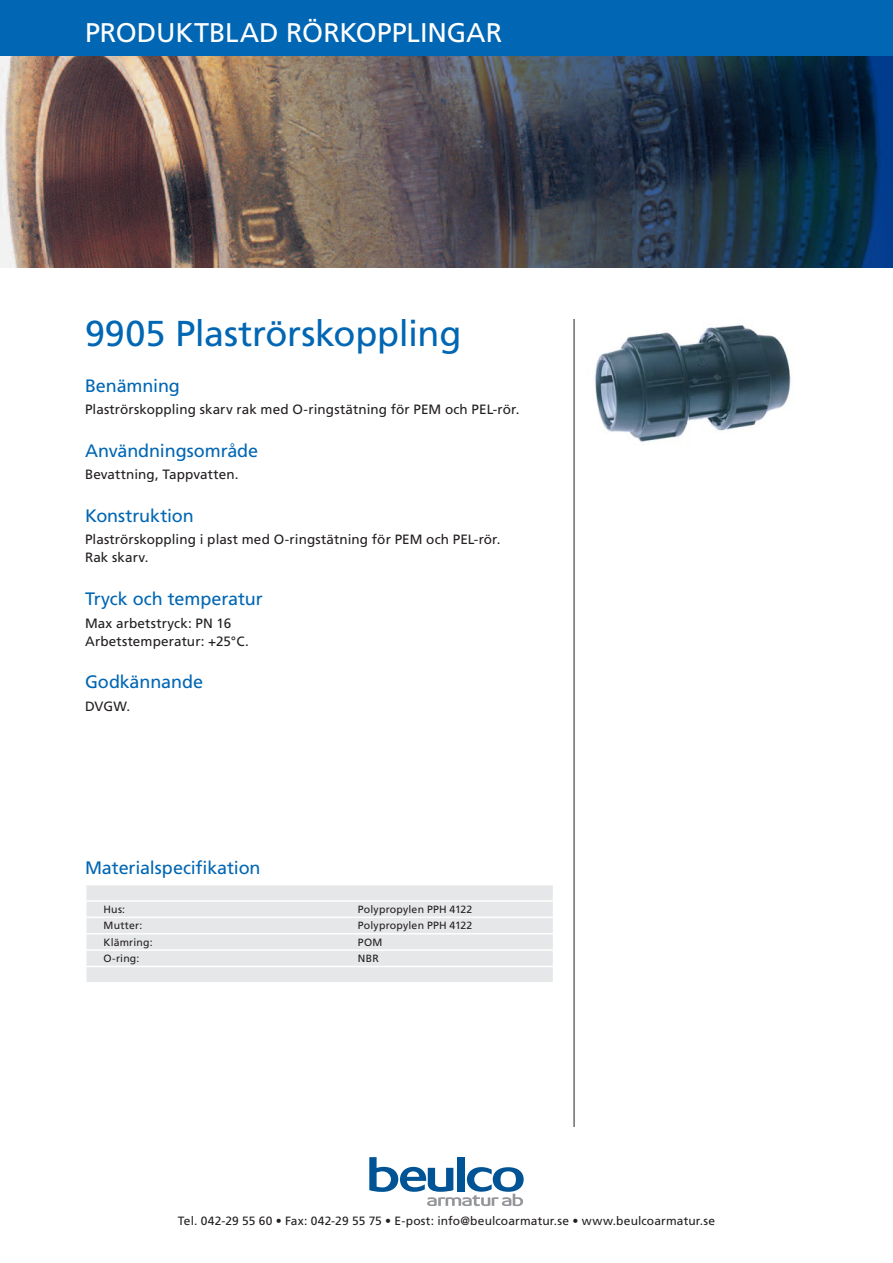
<style>
.page{position:relative;width:893px;height:1263px;background:#fff}
.page>*{position:absolute;margin:0;border:0;box-sizing:border-box;transform-origin:0 0}
.Artikelgrupp{font:36px "Frutiger LT Std";letter-spacing:-.005em;color:#0166b3}
.Produktgruppsrubrik{font:27px "Frutiger LT Std";color:#fff}
.Mellanrubrik{font:18px "Frutiger LT Std";letter-spacing:-.005em;color:#0166b3}
.Materialspecrubrik{font:18px "Frutiger LT Std";letter-spacing:-.01em;color:#0166b3}
.Brödtext{font:13.5px "Frutiger LT Std";letter-spacing:.005em;color:#231f20}
.Adresstext{font:12px "Frutiger LT Std";letter-spacing:.01em;color:#231f20}
.MaterialspecText{font:10.5px "Frutiger LT Std";letter-spacing:.02em;color:#231f20}
</style>
<div class="page">
<img style="left:0;top:55px;width:893px;height:213px">
<div style="left:0;top:0;width:893px;height:55px;background:#0166b3"></div>
<svg style="left:369px;top:1157px;width:155px;height:49px"></svg>
<hr style="left:574px;top:319px;width:1px;height:808px;background:#231f20">
<div style="left:87px;top:885px;width:466px;height:97px;background:#e6e7e9"></div>
<hr style="left:85px;top:900px;width:469px;height:2px;background:#fff">
<hr style="left:85px;top:916px;width:469px;height:2px;background:#fff">
<hr style="left:85px;top:933px;width:469px;height:1px;background:#fff">
<hr style="left:85px;top:949px;width:469px;height:2px;background:#fff">
<hr style="left:85px;top:966px;width:469px;height:1px;background:#fff">
<svg style="left:86px;top:885px;width:1px;height:97px"></svg>
<img style="left:595px;top:325px;width:196px;height:117px">
<p class="Produktgruppsrubrik" style="left:85px;top:16px;width:255px">PRODUKTBLAD Rörkoppl</p>
<p class="Produktgruppsrubrik" style="left:420px;top:16px;width:65px">ingar</p>
<p class="Artikelgrupp" style="left:85px;top:312px;width:378px">9905 Plaströrskoppling</p>
<p class="Mellanrubrik" style="left:85px;top:375px;width:96px">Benämning</p>
<p class="Brödtext" style="left:85px;top:402px;width:436px">Plaströrskoppling skarv rak med O-ringstätning för PEM och PEL-rör.</p>
<p class="Mellanrubrik" style="left:85px;top:440px;width:175px">Användningsområde</p>
<p class="Brödtext" style="left:85px;top:467px;width:155px">Bevattning, Tappvatten.</p>
<p class="Mellanrubrik" style="left:85px;top:505px;width:110px">Konstruktion</p>
<p class="Brödtext" style="left:85px;top:532px;width:417px">Plaströrskoppling i plast med O-ringstätning för PEM och PEL-rör.</p>
<p class="Brödtext" style="left:85px;top:550px;width:65px">Rak skarv.</p>
<p class="Mellanrubrik" style="left:85px;top:588px;width:179px">Tryck och temperatur</p>
<p class="Brödtext" style="left:85px;top:615px;width:148px">Max arbetstryck: PN 16</p>
<p class="Brödtext" style="left:85px;top:633px;width:165px">Arbetstemperatur: +25°C.</p>
<p class="Mellanrubrik" style="left:85px;top:672px;width:120px">Godkännande</p>
<p class="Brödtext" style="left:85px;top:698px;width:47px">DVG W.</p>
<p class="Materialspecrubrik" style="left:85px;top:857px;width:177px">Materialspecifikation</p>
<p class="MaterialspecText" style="left:104px;top:903px;width:23px">Hus:</p>
<p class="MaterialspecText" style="left:358px;top:903px;width:116px">Polypropylen PPH 4122</p>
<p class="MaterialspecText" style="left:104px;top:920px;width:40px">Mutter:</p>
<p class="MaterialspecText" style="left:358px;top:920px;width:116px">Polypropylen PPH 4122</p>
<p class="MaterialspecText" style="left:104px;top:936px;width:51px">Klämring:</p>
<p class="MaterialspecText" style="left:358px;top:936px;width:26px">POM</p>
<p class="MaterialspecText" style="left:104px;top:952px;width:37px">O-ring:</p>
<p class="MaterialspecText" style="left:358px;top:952px;width:22px">NBR</p>
<p class="Adresstext" style="left:178px;top:1214px;width:539px">Tel. 042-29 55 60 • Fax: 042-29 55 75 • E-post: info@beulcoarmatur.se • www.beulcoarmatur.se</p>
</div>
